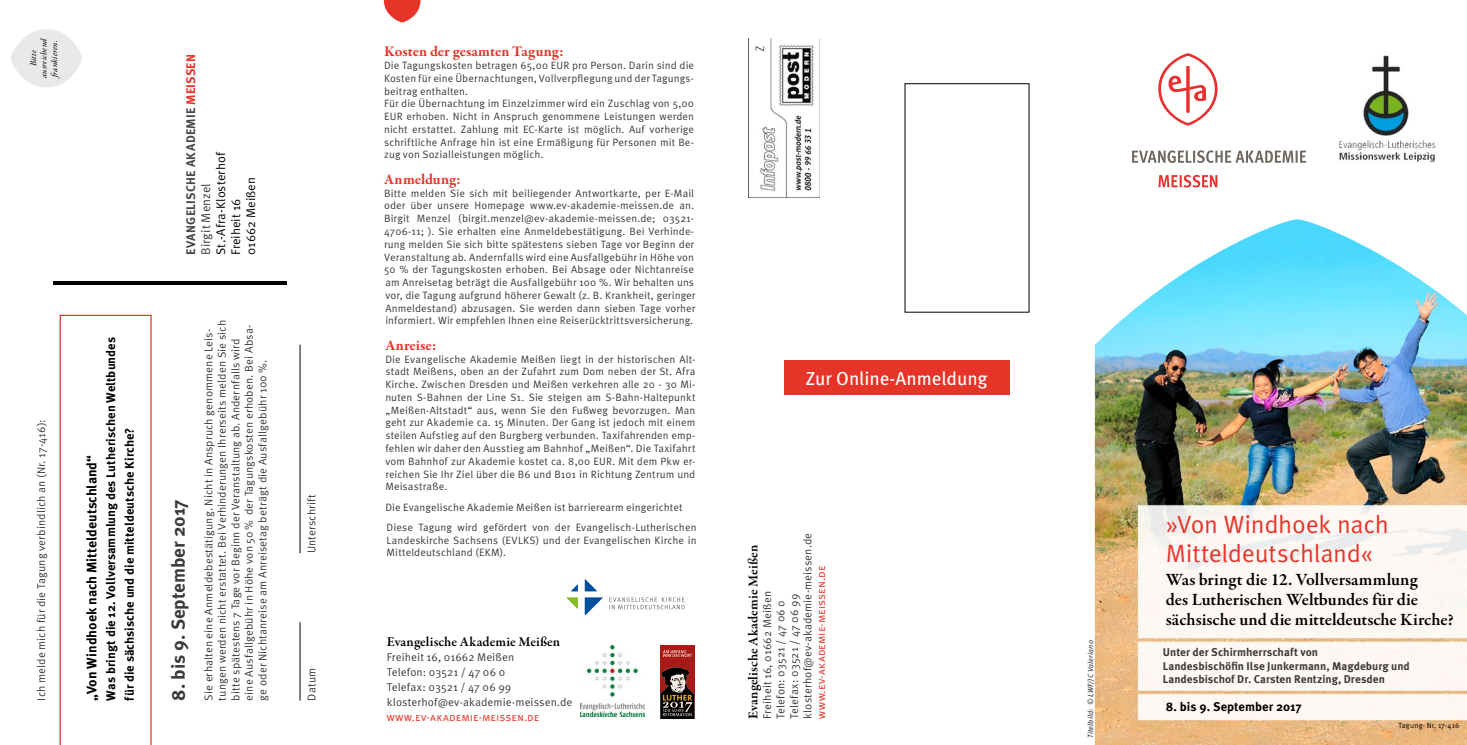
<style>
.page{position:relative;width:1467px;height:745px;background:#fff}
.page>*{position:absolute;margin:0;border:0;box-sizing:border-box;transform-origin:0 0}
.t1{font:25px/28.5px "Meta OT";letter-spacing:-.01em;color:#e73429}
.t2{font:700 18.75px "Meta OT";letter-spacing:-.005em;color:#3a3a39}
.t3{font:18.75px "Meta OT";color:#fff}
.t4{font:600 17.5px/20px "Garamond Premr Pro";letter-spacing:-.005em;color:#000}
.t5{font:700 15px "Garamond Premr Pro";color:#e73429}
.t6{font:600 13.75px "Garamond Premr Pro";color:#000}
.t7{font:700 13.75px "Meta OT";letter-spacing:-.005em;color:#000}
.t8{font:700 12.5px/18.8px "Meta OT";color:#000}
.t9{font:12.5px/15px "Meta OT";color:#000}
.t10{font:700 12.5px/15px "Meta OT";letter-spacing:.02em;color:#484847}
.t11{font:11.25px/13.5px "Meta OT";letter-spacing:.005em;color:#3a3a39}
.t12{font:700 11.25px/13.5px "Meta OT";color:#3a3a39}
.t13{font:11.25px "Meta OT";letter-spacing:.005em;color:#e73429}
.t14{font:10.62px/12.8px "Meta OT";letter-spacing:.01em;color:#3a3a39}
.t15{font:italic 8.75px/10.5px "Garamond Premr Pro";letter-spacing:.02em;color:#000;text-align:center}
.t16{font:italic 7.5px "Meta OT";letter-spacing:.015em;color:#3a3a39}
.t17{font:7.5px "Meta OT";letter-spacing:.02em;color:#000}
.s1{color:#e73429}
.s2{font-weight:400;color:#3a3a39}
</style>
<div class="page">
<img style="left:1095px;top:219px;width:372px;height:525px">
<svg style="left:1158px;top:175px;width:59px;height:12px"></svg>
<svg style="left:1132px;top:150px;width:174px;height:13px"></svg>
<svg style="left:1158px;top:53px;width:59px;height:72px"></svg>
<img style="left:580px;top:645px;width:65px;height:70px">
<svg style="left:384px;top:0;width:37px;height:22px"></svg>
<img style="left:748px;top:38px;width:71px;height:160px">
<div style="left:660px;top:645px;width:34px;height:73px;background:#a81a18"></div>
<svg style="left:660px;top:667px;width:34px;height:51px"></svg>
<svg style="left:663px;top:650px;width:29px;height:6px"></svg>
<svg style="left:566px;top:579px;width:37px;height:36px"></svg>
<svg style="left:609px;top:597px;width:76px;height:12px"></svg>
<hr style="left:300px;top:621px;width:1px;height:79px;background:#000">
<hr style="left:300px;top:344px;width:1px;height:209px;background:#000">
<hr style="left:53px;top:281px;width:234px;height:4px;background:#000">
<div style="left:10px;top:29px;width:72px;height:58px;background:#e9e9e9;border-radius:50%"></div>
<svg style="left:60px;top:314px;width:92px;height:430px"></svg>
<img style="left:1339px;top:55px;width:97px;height:107px">
<div style="left:784px;top:360px;width:225px;height:35px;background:#e73429"></div>
<p class="t15" style="left:29px;top:78px;width:41px;rotate:-90deg">Bitte ausreichend frankieren.</p>
<p class="t11" style="left:35px;top:700px;width:282px;rotate:-90deg">Ich melde mich für die Tagung verbindlich an (Nr. 17-416):</p>
<p class="t8" style="left:102px;top:700px;width:365px;rotate:-90deg">Was bringt die 12. Vollversammlung des Lutherischen Weltbundes für die sächsische und die mitteldeutsche Kirche?</p>
<p class="t7" style="left:83px;top:700px;width:247px;rotate:-90deg">„Von Windhoek nach Mitteldeutschland“</p>
<p class="t10" style="left:183px;top:255px;width:202px;rotate:-90deg">EVANGELISCHE AKADEMIE <span class="s1">MEISSEN<br></span><span class="s2">Birgit Menzel</span></p>
<p class="t9" style="left:213px;top:255px;width:104px;rotate:-90deg">St.-Afra-Klosterhof<br>Freiheit 16<br>01662 Meißen</p>
<h2 class="t2" style="left:166px;top:700px;width:202px;rotate:-90deg">8. bis 9. September 2017</h2>
<p class="t11" style="left:202px;top:700px;width:382px;rotate:-90deg">Sie erhalten eine Anmeldebestätigung. Nicht in Anspruch genommene Leis&shy;tungen werden nicht erstattet. Bei Verhinderungen Ihrerseits melden Sie sich bitte spätestens 7 Tage vor Beginn der Veranstaltung ab. Andernfalls wird eine Ausfallgebühr in Höhe von 50% der Tagungskosten erhoben. Bei Absa&shy;ge oder Nichtanreise am Anreisetag beträgt die Ausfallgebühr 100 %.</p>
<p class="t11" style="left:305px;top:553px;width:61px;rotate:-90deg">Unterschrift</p>
<p class="t11" style="left:305px;top:700px;width:34px;rotate:-90deg">Datum</p>
<h3 class="t5" style="left:384px;top:42px;width:181px">Kosten der gesamten Tagung:</h3>
<p class="t14" style="left:384px;top:59px;width:312px">Die Tagungskosten betragen 65,00 EUR pro Person. Darin sind die Kosten für eine Übernachtungen, Vollverpflegung und der Tagungs&shy;beitrag enthalten.<br>Für die Übernachtung im Einzelzimmer wird ein Zuschlag von 5,00<br>EUR erhoben. Nicht in Anspruch genommene Leistungen werden nicht erstattet. Zahlung mit EC-Karte ist möglich. Auf vorherige schriftliche Anfrage hin ist eine Ermäßigung für Personen mit Be&shy;zug von Sozialleistungen möglich.</p>
<h3 class="t5" style="left:384px;top:170px;width:79px">Anmeldung:</h3>
<p class="t14" style="left:384px;top:187px;width:313px">Bitte melden Sie sich mit beiliegender Antwortkarte, per E-Mail oder über unsere Homepage www.ev-akademie-meissen.de an.<br>Birgit Menzel (birgit.menzel@ev-akademie-meissen.de; 03521- 4706-11; ). Sie erhalten eine Anmeldebestätigung. Bei Verhinde&shy;rung melden Sie sich bitte spätestens sieben Tage vor Beginn der Veranstaltung ab. Andernfalls wird eine Ausfallgebühr in Höhe von 50 % der Tagungskosten erhoben. Bei Absage oder Nichtanreise am Anreisetag beträgt die Ausfallgebühr 100 %. Wir behalten uns vor, die Tagung aufgrund höherer Gewalt (z. B. Krankheit, geringer Anmeldestand) abzusagen. Sie werden dann sieben Tage vorher informiert. Wir empfehlen Ihnen eine Reiserücktrittsversicherung.</p>
<h3 class="t5" style="left:385px;top:336px;width:53px">Anreise:</h3>
<p class="t14" style="left:385px;top:352px;width:312px;text-align:justify">Die Evangelische Akademie Meißen liegt in der historischen Alt&shy;stadt Meißens, oben an der Zufahrt zum Dom neben der St. Afra Kirche. Zwischen Dresden und Meißen verkehren alle 20 - 30 Mi&shy;nuten S-Bahnen der Line S1. Sie steigen am S-Bahn-Haltepunkt „Meißen-Altstadt“ aus, wenn Sie den Fußweg bevorzugen. Man geht zur Akademie ca. 15 Minuten. Der Gang ist jedoch mit einem steilen Aufstieg auf den Burgberg verbunden. Taxifahrenden emp&shy;fehlen wir daher den Ausstieg am Bahnhof „Meißen“. Die Taxifahrt vom Bahnhof zur Akademie kostet ca. 8,00 EUR. Mit dem Pkw er&shy;reichen Sie Ihr Ziel über die B6 und B101 in Richtung Zentrum und Meisastraße.</p>
<p class="t14" style="left:385px;top:496px;width:313px;line-height:20.2px">Die Evangelische Akademie Meißen ist barrierearm eingerichtet<br>Diese Tagung wird gefördert von der Evangelisch-Lutherischen</p>
<p class="t14" style="left:387px;top:533px;width:312px">Landeskirche Sachsens (EVLKS) und der Evangelischen Kirche in<br>Mitteldeutschland (EKM).</p>
<p class="t6" style="left:387px;top:632px;width:175px">Evangelische Akademie Meißen</p>
<p class="t11" style="left:387px;top:649px;width:187px;line-height:15px">Freiheit 16, 01662 Meißen<br>Telefon: 03521 / 47 06 0<br>Telefax: 03521 / 47 06 99 klosterhof@ev-akademie-meissen.de</p>
<p class="t13" style="left:387px;top:709px;width:154px">www.ev-akademie-meissen.de</p>
<h2 class="t3" style="left:805px;top:366px;width:184px">Zur Online-Anmeldung</h2>
<p class="t6" style="left:745px;top:718px;width:175px;rotate:-90deg">Evangelische Akademie Meißen</p>
<p class="t11" style="left:761px;top:718px;width:187px;rotate:-90deg">Freiheit 16, 01662 Meißen<br>Telefon: 03521 / 47 06 0<br>Telefax: 03521 / 47 06 99 klosterhof@ev-akademie-meissen.de</p>
<p class="t13" style="left:814px;top:718px;width:154px;rotate:-90deg">www.ev-akademie-meissen.de</p>
<p class="t16" style="left:1086px;top:737px;width:99px;rotate:-90deg">Titelbild: © LWF/JC Valeriano</p>
<h1 class="t1" style="left:1166px;top:510px;width:225px">»Von Windhoek nach<br>Mitteldeutschland«</h1>
<h3 class="t4" style="left:1166px;top:569px;width:289px">Was bringt die 12. Vollversammlung<br>des Lutherischen Weltbundes für die sächsische und die mitteldeutsche Kirche?</h3>
<p class="t12" style="left:1163px;top:645px;width:249px">Unter der Schirmherrschaft von<br>Landesbischöfin Ilse Junkermann, Magdeburg und<br>Landesbischof Dr. Carsten Rentzing, Dresden</p>
<p class="t8" style="left:1166px;top:696px;width:137px">8. bis 9. September 2017</p>
<p class="t17" style="left:1398px;top:720px;width:63px">Tagung- Nr. 17-416</p>
</div>
